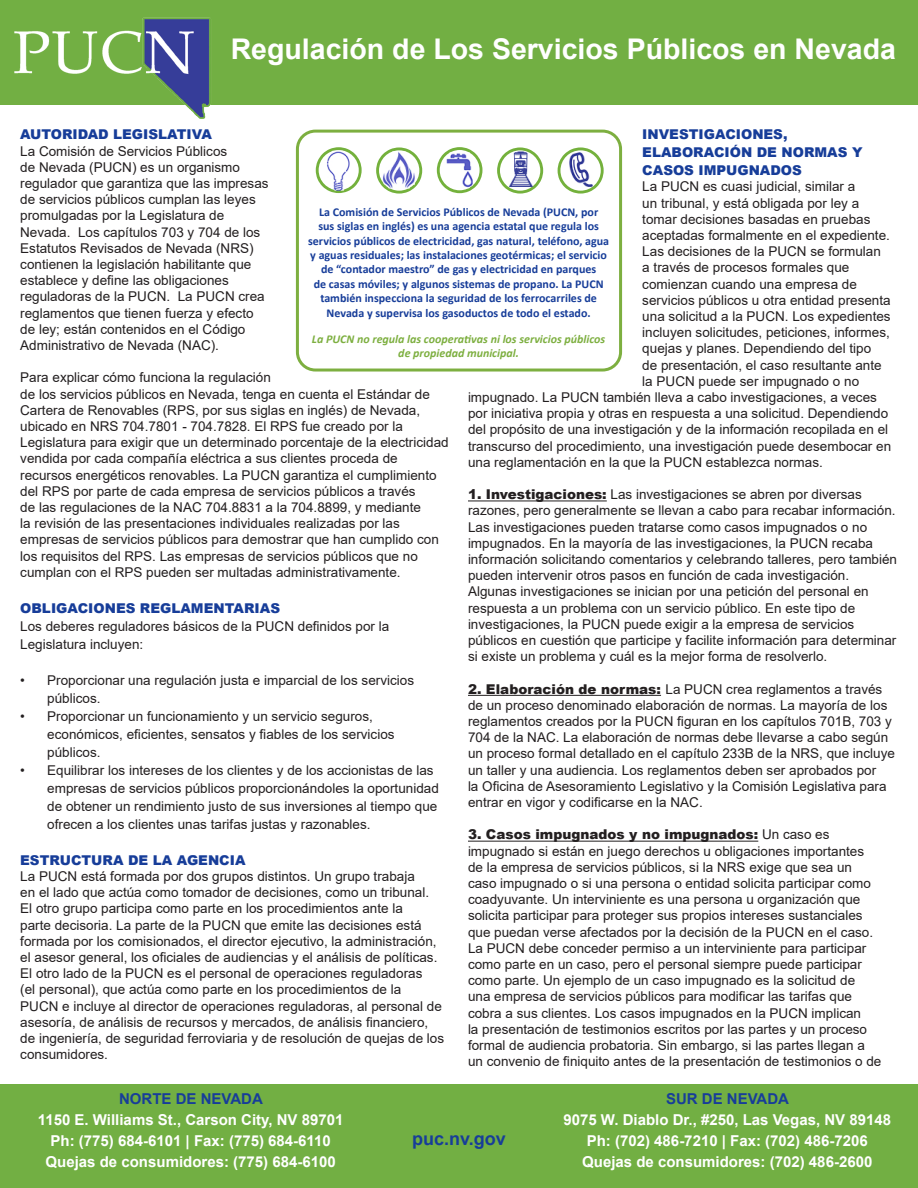
<style>
.page{position:relative;width:918px;height:1188px;background:#fff}
.page>*{position:absolute;margin:0;border:0;box-sizing:border-box;transform-origin:0 0}
.t1{font:700 28.5px "Arial";color:#fff}
.t2{font:700 18px "Arial";color:#173d99}
.t3{font:700 15px/21px "Arial";color:#fff;text-align:center}
.t4{font:700 15px "Arial";color:#173d99}
.t5{font:13.5px/16.2px "Arial";color:#231f20}
.t6{font:900 13.5px/18px "Arial";color:#173d99}
.t7{font:700 12px/14.4px "Calibri";color:#173d99;text-align:center}
.t8{font:italic 700 12px/14.4px "Calibri";color:#7daf40;text-align:center}
.s1{font-weight:900}
</style>
<div class="page">
<div style="left:0;top:0;width:918px;height:105px;background:#72af43"></div>
<img style="left:14px;top:17px;width:197px;height:102px">
<div style="left:0;top:1084px;width:918px;height:104px;background:#72af43"></div>
<hr style="left:468px;top:501px;width:139px;height:1px;background:#231f20">
<hr style="left:468px;top:695px;width:193px;height:1px;background:#231f20">
<hr style="left:468px;top:841px;width:290px;height:1px;background:#231f20">
<div style="left:296px;top:130px;width:326px;height:242px;border:3px solid #7daf40;border-radius:18px"></div>
<img style="left:558px;top:147px;width:46px;height:47px">
<img style="left:560px;top:150px;width:41px;height:41px;border-radius:20px">
<img style="left:497px;top:147px;width:46px;height:47px">
<img style="left:500px;top:150px;width:40px;height:41px;border-radius:20px">
<img style="left:376px;top:147px;width:46px;height:47px">
<img style="left:379px;top:150px;width:40px;height:41px;border-radius:20px">
<img style="left:316px;top:147px;width:46px;height:46px">
<img style="left:319px;top:150px;width:40px;height:40px;border-radius:20px">
<img style="left:437px;top:147px;width:45px;height:46px">
<img style="left:440px;top:150px;width:40px;height:40px;border-radius:20px">
<p class="t1" style="left:231px;top:29px;width:667px">Regulación de Los Servicios Públicos en Nevada</p>
<p class="t6" style="left:642px;top:125px;width:222px">INVESTIGACIONES,<br>ELABORACIÓN DE NORMAS Y<br>CASOS IMPUGNADOS</p>
<p class="t5" style="left:642px;top:179px;width:215px">La PUCN es cuasi judicial, similar a</p>
<p class="t5" style="left:642px;top:195px;width:218px">un tribunal, y está obligada por ley a</p>
<p class="t5" style="left:642px;top:211px;width:230px">tomar decisiones basadas en pruebas</p>
<p class="t5" style="left:642px;top:227px;width:249px">aceptadas formalmente en el expediente.</p>
<p class="t5" style="left:642px;top:243px;width:240px">Las decisiones de la PUCN se formulan</p>
<p class="t5" style="left:642px;top:260px;width:209px">a través de procesos formales que</p>
<p class="t5" style="left:642px;top:276px;width:216px">comienzan cuando una empresa de</p>
<p class="t5" style="left:642px;top:292px;width:250px">servicios públicos u otra entidad presenta</p>
<p class="t5" style="left:642px;top:308px;width:250px">una solicitud a la PUCN. Los expedientes</p>
<p class="t5" style="left:642px;top:324px;width:249px">incluyen solicitudes, peticiones, informes,</p>
<p class="t5" style="left:642px;top:341px;width:230px">quejas y planes. Dependiendo del tipo</p>
<p class="t5" style="left:642px;top:357px;width:241px">de presentación, el caso resultante ante</p>
<p class="t5" style="left:642px;top:373px;width:218px">la PUCN puede ser impugnado o no</p>
<p class="t5" style="left:468px;top:389px;width:410px">impugnado. La PUCN también lleva a cabo investigaciones, a veces</p>
<p class="t5" style="left:468px;top:405px;width:422px">por iniciativa propia y otras en respuesta a una solicitud. Dependiendo</p>
<p class="t5" style="left:468px;top:422px;width:422px">del propósito de una investigación y de la información recopilada en el</p>
<p class="t5" style="left:468px;top:438px;width:425px">transcurso del procedimiento, una investigación puede desembocar en</p>
<p class="t5" style="left:468px;top:454px;width:356px">una reglamentación en la que la PUCN establezca normas.</p>
<p class="t5" style="left:468px;top:486px;width:431px"><span class="s1">1. Investigaciones:</span> Las investigaciones se abren por diversas razones, pero generalmente se llevan a cabo para recabar información.<br>Las investigaciones pueden tratarse como casos impugnados o no impugnados. En la mayoría de las investigaciones, la PUCN recaba información solicitando comentarios y celebrando talleres, pero también pueden intervenir otros pasos en función de cada investigación.<br>Algunas investigaciones se inician por una petición del personal en respuesta a un problema con un servicio público. En este tipo de investigaciones, la PUCN puede exigir a la empresa de servicios públicos en cuestión que participe y facilite información para determinar si existe un problema y cuál es la mejor forma de resolverlo.</p>
<p class="t5" style="left:468px;top:681px;width:428px"><span class="s1">2. Elaboración de normas:</span> La PUCN crea reglamentos a través de un proceso denominado elaboración de normas. La mayoría de los reglamentos creados por la PUCN figuran en los capítulos 701B, 703 y 704 de la NAC. La elaboración de normas debe llevarse a cabo según un proceso formal detallado en el capítulo 233B de la NRS, que incluye un taller y una audiencia. Los reglamentos deben ser aprobados por<br>la Oficina de Asesoramiento Legislativo y la Comisión Legislativa para entrar en vigor y codificarse en la NAC.</p>
<p class="t5" style="left:468px;top:827px;width:415px"><span class="s1">3. Casos impugnados y no impugnados:</span> Un caso es impugnado si están en juego derechos u obligaciones importantes de la empresa de servicios públicos, si la NRS exige que sea un caso impugnado o si una persona o entidad solicita participar como coadyuvante. Un interviniente es una persona u organización que solicita participar para proteger sus propios intereses sustanciales que puedan verse afectados por la decisión de la PUCN en el caso.<br>La PUCN debe conceder permiso a un interviniente para participar como parte en un caso, pero el personal siempre puede participar como parte. Un ejemplo de un caso impugnado es la solicitud de<br>una empresa de servicios públicos para modificar las tarifas que cobra a sus clientes. Los casos impugnados en la PUCN implican<br>la presentación de testimonios escritos por las partes y un proceso formal de audiencia probatoria. Sin embargo, si las partes llegan a un convenio de finiquito antes de la presentación de testimonios o de</p>
<p class="t6" style="left:20px;top:125px;width:193px">AUTORIDAD LEGISLATIVA</p>
<p class="t5" style="left:20px;top:143px;width:250px">La Comisión de Servicios Públicos<br>de Nevada (PUCN) es un organismo regulador que garantiza que las impresas de servicios públicos cumplan las leyes promulgadas por la Legislatura de Nevada. Los capítulos 703 y 704 de los Estatutos Revisados de Nevada (NRS) contienen la legislación habilitante que establece y define las obligaciones reguladoras de la PUCN. La PUCN crea reglamentos que tienen fuerza y efecto de ley; están contenidos en el Código Administrativo de Nevada (NAC).</p>
<p class="t5" style="left:20px;top:370px;width:430px">Para explicar cómo funciona la regulación<br>de los servicios públicos en Nevada, tenga en cuenta el Estándar de Cartera de Renovables (RPS, por sus siglas en inglés) de Nevada, ubicado en NRS 704.7801 - 704.7828. El RPS fue creado por la Legislatura para exigir que un determinado porcentaje de la electricidad vendida por cada compañía eléctrica a sus clientes proceda de recursos energéticos renovables. La PUCN garantiza el cumplimiento del RPS por parte de cada empresa de servicios públicos a través<br>de las regulaciones de la NAC 704.8831 a la 704.8899, y mediante<br>la revisión de las presentaciones individuales realizadas por las empresas de servicios públicos para demostrar que han cumplido con los requisitos del RPS. Las empresas de servicios públicos que no cumplan con el RPS pueden ser multadas administrativamente.</p>
<p class="t6" style="left:20px;top:599px;width:261px">OBLIGACIONES REGLAMENTARIAS</p>
<p class="t5" style="left:20px;top:618px;width:371px">Los deberes reguladores básicos de la PUCN definidos por la</p>
<p class="t5" style="left:20px;top:636px;width:125px">Legislatura incluyen:</p>
<p class="t5" style="left:47px;top:671px;width:368px;line-height:18px;text-indent:-27px">• Proporcionar una regulación justa e imparcial de los servicios públicos.</p>
<p class="t5" style="left:47px;top:707px;width:349px;line-height:18px;text-indent:-27px">• Proporcionar un funcionamiento y un servicio seguros, económicos, eficientes, sensatos y fiables de los servicios públicos.</p>
<p class="t5" style="left:47px;top:761px;width:393px;line-height:18px;text-indent:-27px">• Equilibrar los intereses de los clientes y de los accionistas de las empresas de servicios públicos proporcionándoles la oportunidad de obtener un rendimiento justo de sus inversiones al tiempo que ofrecen a los clientes unas tarifas justas y razonables.</p>
<p class="t6" style="left:20px;top:851px;width:227px">ESTRUCTURA DE LA AGENCIA</p>
<p class="t5" style="left:20px;top:868px;width:425px">La PUCN está formada por dos grupos distintos. Un grupo trabaja<br>en el lado que actúa como tomador de decisiones, como un tribunal.<br>El otro grupo participa como parte en los procedimientos ante la<br>parte decisoria. La parte de la PUCN que emite las decisiones está formada por los comisionados, el director ejecutivo, la administración, el asesor general, los oficiales de audiencias y el análisis de políticas.<br>El otro lado de la PUCN es el personal de operaciones reguladoras<br>(el personal), que actúa como parte en los procedimientos de la<br>PUCN e incluye al director de operaciones reguladoras, al personal de asesoría, de análisis de recursos y mercados, de análisis financiero, de ingeniería, de seguridad ferroviaria y de resolución de quejas de los consumidores.</p>
<p class="t7" style="left:308px;top:204px;width:303px">La Comisión de Servicios Públicos de Nevada (PUCN, por<br>sus siglas en inglés) es una agencia estatal que regula los servicios públicos de electricidad, gas natural, teléfono, agua y aguas residuales; las instalaciones geotérmicas; el servicio de “contador maestro” de gas y electricidad en parques<br>de casas móviles; y algunos sistemas de propano. La PUCN también inspecciona la seguridad de los ferrocarriles de Nevada y supervisa los gasoductos de todo el estado.</p>
<p class="t8" style="left:312px;top:331px;width:295px">La PUCN no regula las cooperativas ni los servicios públicos de propiedad municipal.</p>
<p class="t4" style="left:119px;top:1088px;width:145px">NORTE DE NEVADA</p>
<p class="t3" style="left:38px;top:1110px;width:307px">1150 E. Williams St., Carson City, NV 89701<br>Ph: (775) 684-6101 | Fax: (775) 684-6110<br>Quejas de consumidores: (775) 684-6100</p>
<h2 class="t2" style="left:412px;top:1126px;width:95px">puc.nv.gov</h2>
<p class="t4" style="left:666px;top:1088px;width:125px">SUR DE NEVADA</p>
<p class="t3" style="left:563px;top:1110px;width:329px">9075 W. Diablo Dr., #250, Las Vegas, NV 89148<br>Ph: (702) 486-7210 | Fax: (702) 486-7206<br>Quejas de consumidores: (702) 486-2600</p>
</div>
